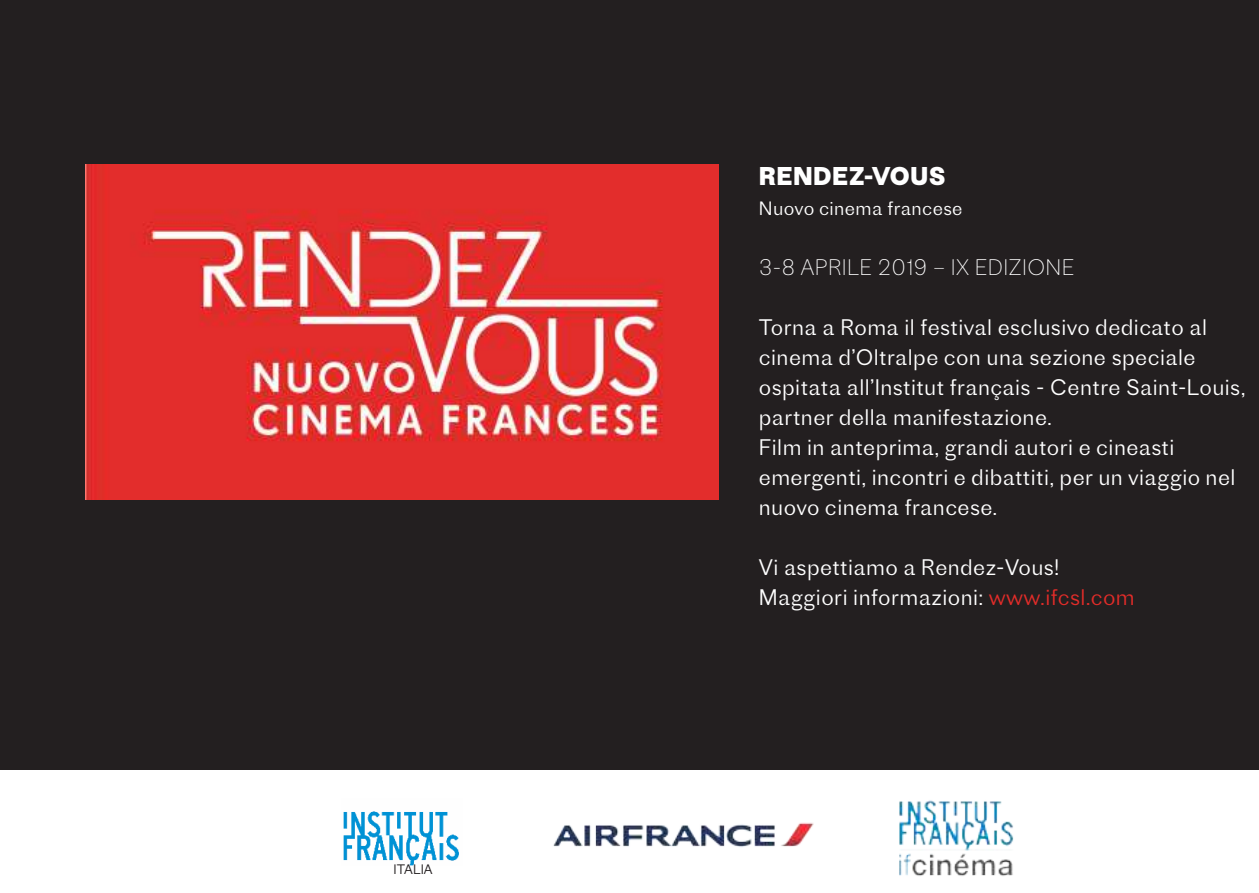
<style>
.page{position:relative;width:1259px;height:893px;background:#fff}
.page>*{position:absolute;margin:0;border:0;box-sizing:border-box;transform-origin:0 0}
.t1{font:700 24px "Proto Grotesk";letter-spacing:.02em;color:#fff}
.t2{font:300 21px/30px "Proto Grotesk";letter-spacing:.02em;color:#fff}
.t3{font:200 21px "Proto Grotesk";letter-spacing:.02em;color:#fff}
.t4{font:300 18px "Proto Grotesk";letter-spacing:.02em;color:#fff}
.t5{font:300 12.9px "Proto Grotesk";color:#231f20}
.s1{color:#e22c29}
</style>
<div class="page">
<div style="left:0;top:0;width:1259px;height:770px;background:#231f20"></div>
<img style="left:899px;top:800px;width:115px;height:76px">
<img style="left:343px;top:811px;width:116px;height:55px">
<img style="left:553px;top:822px;width:261px;height:25px">
<img style="left:86px;top:164px;width:632px;height:335px">
<p class="t5" style="left:393px;top:860px;width:41px">ITALIA</p>
<p class="t1" style="left:759px;top:159px;width:188px">RENDEZ-VOUS</p>
<p class="t4" style="left:759px;top:196px;width:205px">Nuovo cinema francese</p>
<p class="t3" style="left:759px;top:253px;width:317px">3-8 APRILE 2019 – IX EDIZIONE</p>
<p class="t2" style="left:759px;top:312px;width:488px">Torna a Roma il festival esclusivo dedicato al cinema d’Oltralpe con una sezione speciale ospitata all’Institut français - Centre Saint-Louis, partner della manifestazione.<br>Film in anteprima, grandi autori e cineasti emergenti, incontri e dibattiti, per un viaggio nel nuovo cinema francese.</p>
<p class="t2" style="left:759px;top:552px;width:377px">Vi aspettiamo a Rendez-Vous!<br>Maggiori informazioni: <span class="s1">www.ifcsl.com</span></p>
</div>
